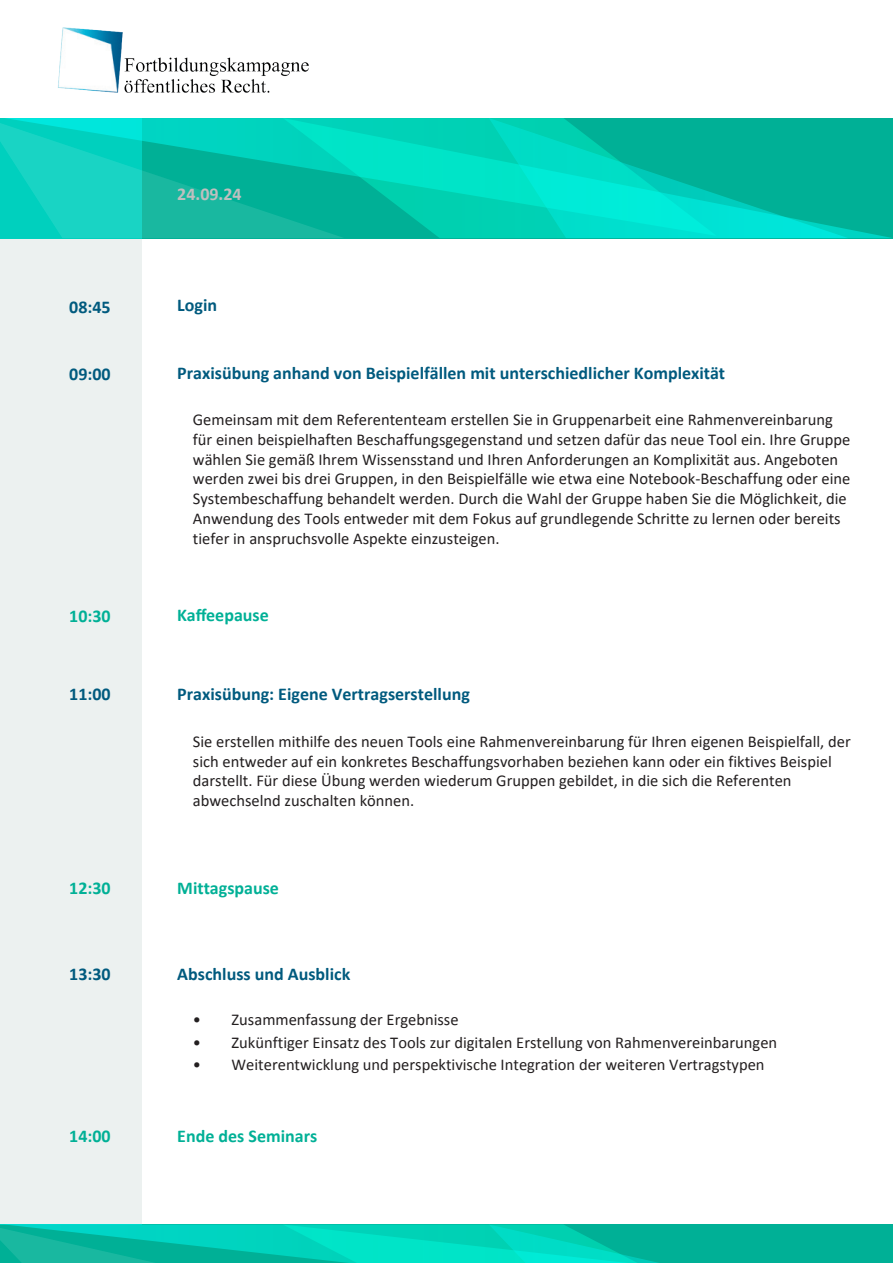
<style>
.page{position:relative;width:893px;height:1263px;background:#fff}
.page>*{position:absolute;margin:0;border:0;box-sizing:border-box;transform-origin:0 0}
.t1{font:700 18px "Calibri";color:#005a7e}
.t2{font:700 18px "Calibri";color:#00b096}
.t3{font:700 18px "Calibri";color:#bfbfbf}
.t4{font:16.5px/19.8px "Calibri";color:#231f20}
.s1{font-style:inherit}
</style>
<div class="page">
<svg style="left:0;top:1224px;width:893px;height:39px"></svg>
<div style="left:0;top:118px;width:142px;height:1106px;background:#ecf1f0"></div>
<svg style="left:345px;top:118px;width:548px;height:120px"></svg>
<svg style="left:489px;top:118px;width:359px;height:120px"></svg>
<svg style="left:0;top:118px;width:345px;height:120px"></svg>
<img style="left:58px;top:27px;width:251px;height:66px">
<p class="t3" style="left:177px;top:181px;width:66px">24.09.24</p>
<p class="t1" style="left:69px;top:295px;width:43px">08:45</p>
<p class="t1" style="left:177px;top:294px;width:41px">Login</p>
<p class="t1" style="left:69px;top:363px;width:43px">09:00</p>
<p class="t1" style="left:177px;top:360px;width:549px">Praxisübung anhand von Beispielfällen mit unterschiedlicher Komplexität</p>
<p class="t4" style="left:193px;top:409px;width:659px">Gemeinsam mit dem Referententeam erstellen Sie in Gruppenarbeit eine Rahmenvereinbarung für einen beispielhaften Beschaffungsgegenstand und setzen dafür das neue Tool ein. Ihre Gruppe wählen Sie gemäß Ihrem Wissensstand und Ihren Anforderungen an Komplixität aus. Angeboten werden zwei bis drei Gruppen, in den Beispielfälle wie etwa eine Notebook-Beschaffung oder eine Systembeschaffung behandelt werden. Durch die Wahl der Gruppe haben Sie die Möglichkeit, die Anwendung des Tools entweder mit dem Fokus auf grundlegende Schritte zu lernen oder bereits tiefer in anspruchsvolle Aspekte einzusteigen.</p>
<p class="t2" style="left:69px;top:605px;width:43px">10:30</p>
<p class="t2" style="left:177px;top:603px;width:93px">Kaffeepause</p>
<p class="t1" style="left:69px;top:683px;width:43px">11:0<span class="s1">0</span></p>
<p class="t1" style="left:177px;top:682px;width:294px">Praxisübung: Eigene Vertragserstellung</p>
<p class="t4" style="left:193px;top:731px;width:659px">Sie erstellen mithilfe des neuen Tools eine Rahmenvereinbarung für Ihren eigenen Beispielfall, der sich entweder auf ein konkretes Beschaffungsvorhaben beziehen kann oder ein fiktives Beispiel darstellt. Für diese Übung werden wiederum Gruppen gebildet, in die sich die Referenten abwechselnd zuschalten können.</p>
<p class="t2" style="left:69px;top:877px;width:43px">12:30</p>
<p class="t2" style="left:177px;top:876px;width:103px">Mittagspause</p>
<p class="t1" style="left:69px;top:962px;width:43px">13:3<span class="s1">0</span></p>
<p class="t1" style="left:177px;top:961px;width:174px">Abschluss und Ausblick</p>
<p class="t4" style="left:193px;top:1010px;width:267px">• Zusammenfassung der Ergebnisse</p>
<p class="t4" style="left:193px;top:1032px;width:586px">• Zukünftiger Einsatz des Tools zur digitalen Erstellung von Rahmenvereinbarungen</p>
<p class="t4" style="left:193px;top:1055px;width:573px">• Weiterentwicklung und perspektivische Integration der weiteren Vertragstypen</p>
<p class="t2" style="left:69px;top:1125px;width:43px">14:00</p>
<p class="t2" style="left:177px;top:1124px;width:141px">Ende des Seminars</p>
</div>
